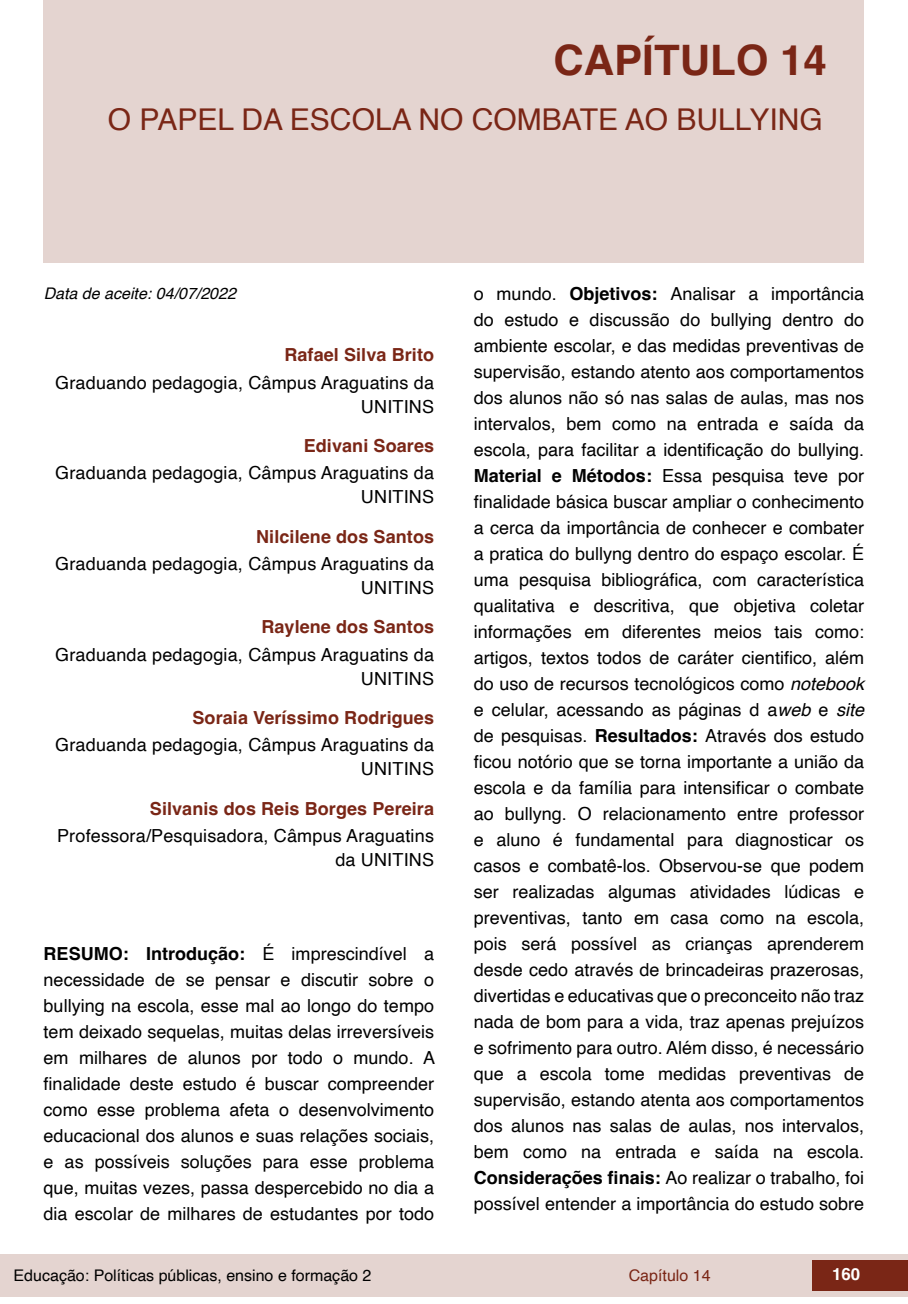
<style>
.page{position:relative;width:908px;height:1304px;background:#fff}
.page>*{position:absolute;margin:0;border:0;box-sizing:border-box;transform-origin:0 0}
.t1{font:700 42px "Helvetica";color:#7a2616}
.t2{font:30px "Helvetica";color:#7a2616}
.t3{font:18px/26px "Helvetica";letter-spacing:.01em;color:#000;text-align:right}
.t4{font:700 18px "Helvetica";letter-spacing:.005em;color:#7a2616}
.t5{font:700 16.8px "Helvetica";color:#fff}
.t6{font:16px "Helvetica";color:#000}
.t7{font:italic 16px "Helvetica";color:#000}
.t8{font:16px "Helvetica";color:#7a2616}
.s1{font-weight:700}
.s2{font-style:italic}
</style>
<div class="page">
<div style="left:0;top:1254px;width:906px;height:43px;background:#e4d4d0"></div>
<div style="left:812px;top:1261px;width:95px;height:30px;background:#7a2616"></div>
<div style="left:44px;top:0;width:819px;height:263px;background:#e4d4d0"></div>
<h1 class="t1" style="left:553px;top:35px;width:275px">CAPÍTULO 14</h1>
<h2 class="t2" style="left:108px;top:96px;width:716px">O PAPEL DA ESCOLA NO COMBATE AO BULLYING</h2>
<p class="t7" style="left:44px;top:280px;width:194px">Data de aceite: 04/07/2022</p>
<p class="t4" style="left:284px;top:344px;width:151px">Rafael Silva Brito</p>
<p class="t3" style="left:55px;top:371px;width:380px;line-height:24px">Graduando pedagogia, Câmpus Araguatins da<br>UNITINS</p>
<p class="t4" style="left:303px;top:435px;width:132px">Edivani Soares</p>
<p class="t3" style="left:55px;top:462px;width:380px;line-height:24px">Graduanda pedagogia, Câmpus Araguatins da<br>UNITINS</p>
<p class="t4" style="left:256px;top:525px;width:179px">Nilcilene dos Santos</p>
<p class="t3" style="left:55px;top:552px;width:380px;line-height:24px">Graduanda pedagogia, Câmpus Araguatins da<br>UNITINS</p>
<p class="t4" style="left:261px;top:616px;width:174px">Raylene dos Santos</p>
<p class="t3" style="left:55px;top:643px;width:380px;line-height:24px">Graduanda pedagogia, Câmpus Araguatins da<br>UNITINS</p>
<p class="t4" style="left:192px;top:707px;width:243px">Soraia Veríssimo Rodrigues</p>
<p class="t3" style="left:55px;top:734px;width:380px;line-height:24px">Graduanda pedagogia, Câmpus Araguatins da<br>UNITINS</p>
<p class="t4" style="left:150px;top:797px;width:285px">Silvanis dos Reis Borges Pereira</p>
<p class="t3" style="left:57px;top:824px;width:378px;line-height:24px">Professora/Pesquisadora, Câmpus Araguatins da UNITINS</p>
<p class="t3" style="left:44px;top:941px;width:393px;text-align:justify"><span class="s1">RESUMO: Introdução:</span> É imprescindível a necessidade de se pensar e discutir sobre o bullying na escola, esse mal ao longo do tempo tem deixado sequelas, muitas delas irreversíveis em milhares de alunos por todo o mundo. A finalidade deste estudo é buscar compreender como esse problema afeta o desenvolvimento educacional dos alunos e suas relações sociais, e as possíveis soluções para esse problema que, muitas vezes, passa despercebido no dia a dia escolar de milhares de estudantes por todo</p>
<p class="t3" style="left:473px;top:281px;width:392px;text-align:justify">o mundo. <span class="s1">Objetivos:</span> Analisar a importância do estudo e discussão do bullying dentro do ambiente escolar, e das medidas preventivas de supervisão, estando atento aos comportamentos dos alunos não só nas salas de aulas, mas nos intervalos, bem como na entrada e saída da escola, para facilitar a identificação do bullying.<br><span class="s1">Material e Métodos:</span> Essa pesquisa teve por finalidade básica buscar ampliar o conhecimento a cerca da importância de conhecer e combater a pratica do bullyng dentro do espaço escolar. É uma pesquisa bibliográfica, com característica qualitativa e descritiva, que objetiva coletar informações em diferentes meios tais como: artigos, textos todos de caráter cientifico, além do uso de recursos tecnológicos como <span class="s2">notebook </span>e celular, acessando as páginas d a<span class="s2">web</span> e <span class="s2">site </span>de pesquisas. <span class="s1">Resultados:</span> Através dos estudo ficou notório que se torna importante a união da escola e da família para intensificar o combate ao bullyng. O relacionamento entre professor e aluno é fundamental para diagnosticar os casos e combatê-los. Observou-se que podem ser realizadas algumas atividades lúdicas e preventivas, tanto em casa como na escola, pois será possível as crianças aprenderem desde cedo através de brincadeiras prazerosas, divertidas e educativas que o preconceito não traz nada de bom para a vida, traz apenas prejuízos e sofrimento para outro. Além disso, é necessário que a escola tome medidas preventivas de supervisão, estando atenta aos comportamentos dos alunos nas salas de aulas, nos intervalos, bem como na entrada e saída na escola.<br><span class="s1">Considerações finais:</span> Ao realizar o trabalho, foi possível entender a importância do estudo sobre</p>
<p class="t6" style="left:14px;top:1263px;width:359px">Educação: Políticas públicas, ensino e formação 2</p>
<p class="t8" style="left:628px;top:1263px;width:83px">Capítulo 14</p>
<p class="t5" style="left:831px;top:1264px;width:30px">160</p>
</div>
